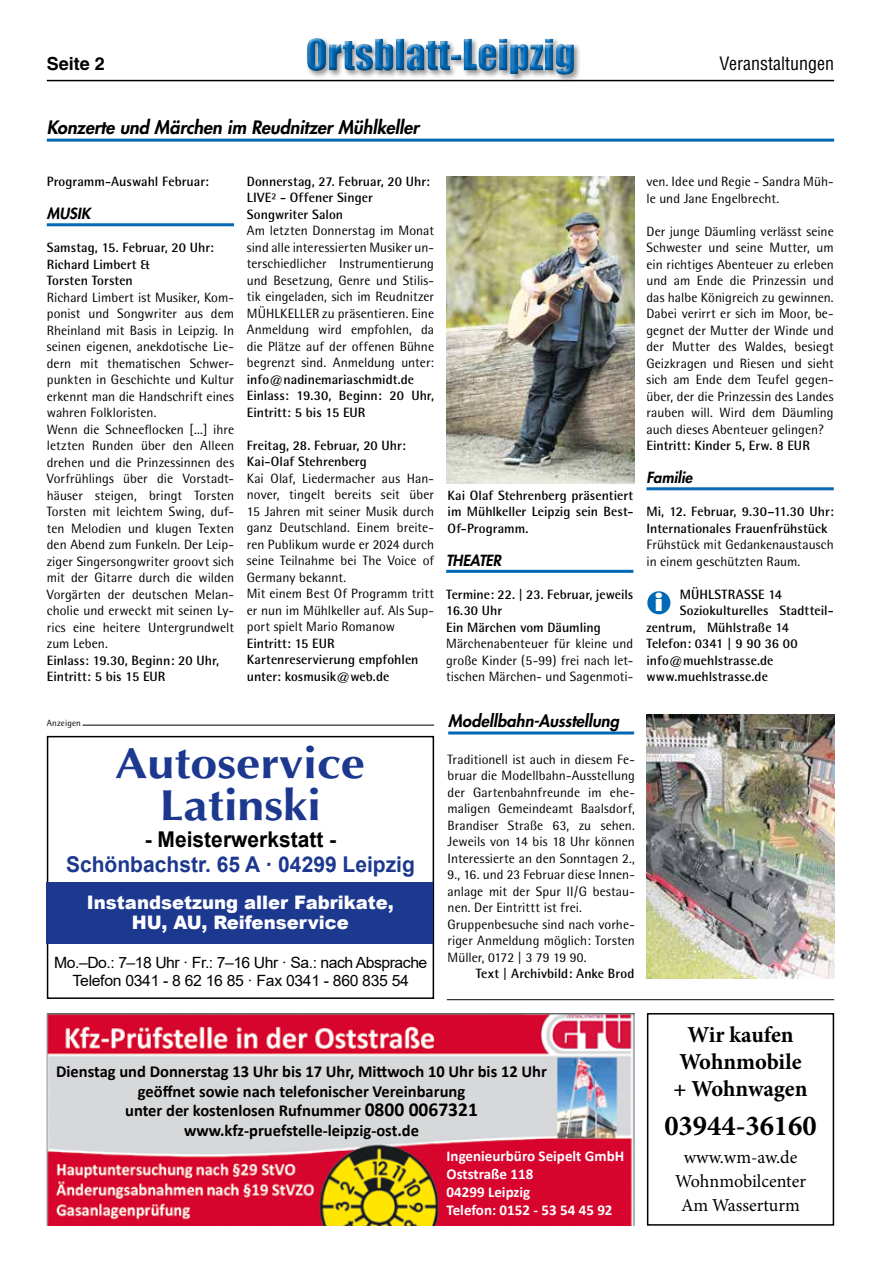
<style>
.page{position:relative;width:881px;height:1263px;background:#fff}
.page>*{position:absolute;margin:0;border:0;box-sizing:border-box;transform-origin:0 0}
.t1{font:700 43.5px/41.8px "Optima";color:#1c388f;text-align:center;scale:1.11 1}
.t2{font:700 28.95px "Minion Pro";color:#000}
.t3{font:700 22.8px/26.8px "Minion Pro";color:#000;text-align:center}
.t4{font:800 22.5px "Futura";color:#fff}
.t5{font:700 21.75px "Arial";color:#1c388f}
.t6{font:700 21.75px "Arial";color:#000}
.t7{font:900 18.6px/20.2px "Arial";color:#fff;text-align:center}
.t8{font:18.3px/23.7px "Minion Pro";color:#000;text-align:center}
.t9{font:italic 800 18px "Futura";letter-spacing:-.005em;color:#000}
.t10{font:condensed 18px "Helvetica";color:#000}
.t11{font:700 18px "Helvetica";color:#000}
.t12{font:700 16.8px/19.8px "Calibri";color:#000;text-align:center}
.t13{font:italic 800 16.5px "Futura";color:#000}
.t14{font:15.6px/18.6px "Arial";letter-spacing:-.03em;color:#000;text-align:center}
.t15{font:700 15px/18px "Calibri";color:#fff}
.t16{font:italic 800 15px "Futura";color:#000}
.t17{font:italic 800 15px "Futura";letter-spacing:-.025em;color:#000}
.t18{font:13.5px/16.5px "Rotis Semi Sans";letter-spacing:.005em;color:#000}
.t19{font:700 13.5px/16.5px "Rotis Semi Sans";color:#000}
.t20{font:9px "Rotis Semi Sans";letter-spacing:.015em;color:#000}
.s1{font-style:inherit}
.s2{font-size:19.8px}
</style>
<div class="page">
<div style="left:305px;top:36px;width:276px;height:46px;background:#000;opacity:.4"></div>
<div style="left:305px;top:37px;width:270px;height:39px;background:#000;opacity:.5"></div>
<hr style="left:47px;top:80px;width:786px;height:1px;background:#000">
<hr style="left:82px;top:725px;width:352px;height:1px;background:#000">
<div style="left:646px;top:1013px;width:187px;height:213px;border:2px solid #000"></div>
<img style="left:47px;top:1014px;width:587px;height:212px">
<div style="left:47px;top:736px;width:387px;height:263px;border:2px solid #000"></div>
<div style="left:47px;top:882px;width:385px;height:62px;background:#1c388f"></div>
<hr style="left:446px;top:999px;width:387px;height:1px;background:#000">
<img style="left:446px;top:176px;width:188px;height:307px">
<hr style="left:47px;top:139px;width:786px;height:3px;background:#0068b4">
<hr style="left:47px;top:223px;width:187px;height:3px;background:#0068b4">
<hr style="left:446px;top:570px;width:187px;height:3px;background:#0068b4">
<hr style="left:646px;top:487px;width:187px;height:3px;background:#0068b4">
<div style="left:646px;top:590px;width:25px;height:25px;background:#0068b4;border-radius:50%"></div>
<div style="left:645px;top:590px;width:26px;height:26px;border:2px solid #fff;border-radius:50%"></div>
<img style="left:646px;top:714px;width:187px;height:265px">
<hr style="left:448px;top:731px;width:186px;height:3px;background:#0068b4">
<h3 class="t11" style="left:47px;top:52px;width:60px">Seite 2</h3>
<h3 class="t10" style="left:719px;top:52px;width:116px">Veranstaltungen</h3>
<h3 class="t9" style="left:47px;top:116px;width:373px">Konzerte und Märchen im Reudnitzer Mühlkeller</h3>
<p class="t19" style="left:47px;top:173px;width:164px">Programm-Auswahl Februar:</p>
<p class="t16" style="left:47px;top:203px;width:45px">MUSIK</p>
<p class="t19" style="left:47px;top:239px;width:169px">Samstag, 15. Februar, 20 Uhr:<br>Richard Limbert &amp;<br>Torsten Torsten</p>
<p class="t18" style="left:47px;top:289px;width:189px">Richard Limbert ist Musiker, Kom&shy;ponist und Songwriter aus dem<br>Rheinland mit Basis in Leipzig. In seinen eigenen, anekdotische Lie&shy;dern mit thematischen Schwer&shy;punkten in Geschichte und Kultur erkennt man die Handschrift eines wahren Folkloristen.<br>Wenn die Schneeflocken [...] ihre letzten Runden über den Alleen drehen und die Prinzessinnen des<br>Vorfrühlings über die Vorstadt&shy;häuser steigen, bringt Torsten<br>Torsten mit leichtem Swing, duf&shy;ten Melodien und klugen Texten den Abend zum Funkeln. Der Leip&shy;ziger Singersongwriter groovt sich mit der Gitarre durch die wilden<br>Vorgärten der deutschen Melan&shy;cholie und erweckt mit seinen Ly&shy;rics eine heitere Untergrundwelt zum Leben.</p>
<p class="t19" style="left:47px;top:651px;width:174px">Einlass: 19.30, Beginn: 20 Uhr,<br>Eintritt: 5 bis 15 EUR</p>
<p class="t19" style="left:247px;top:173px;width:184px">Donnerstag, 27. Februar, 20 Uhr:<br>LIVE² - Offener Singer<br>Songwriter Salon</p>
<p class="t18" style="left:247px;top:222px;width:189px;text-align:justify">Am letzten Donnerstag im Monat sind alle interessierten Musiker un&shy;terschiedlicher Instrumentierung und Besetzung, Genre und Stilis&shy;tik eingeladen, sich im Reudnitzer MÜHLKELLER zu präsentieren. Eine Anmeldung wird empfohlen, da die Plätze auf der offenen Bühne begrenzt sind. Anmeldung unter:</p>
<p class="t19" style="left:247px;top:371px;width:189px">info@nadinemariaschmidt.de<br>Einlass: 19.30, Beginn: 20 Uhr,<br>Eintritt: 5 bis 15 EUR</p>
<p class="t19" style="left:247px;top:437px;width:160px">Freitag, 28. Februar, 20 Uhr:<br>Kai-Olaf Stehrenberg</p>
<p class="t18" style="left:247px;top:470px;width:189px">Kai Olaf, Liedermacher aus Han&shy;nover, tingelt bereits seit über<br>15 Jahren mit seiner Musik durch ganz Deutschland. Einem breite&shy;ren Publikum wurde er 2024 durch seine Teilnahme bei The Voice of<br>Germany bekannt.<br>Mit einem Best Of Programm tritt er nun im Mühlkeller auf. Als Sup&shy;port spielt Mario Romanow</p>
<p class="t19" style="left:247px;top:635px;width:173px">Eintritt: 15 EUR<br>Kartenreservierung empfohlen unter: kosmusik@web.de</p>
<p class="t20" style="left:47px;top:717px;width:36px">Anzeigen</p>
<h1 class="t1" style="left:115px;top:743px;width:226px"><span class="s1">A</span>utoservice<br>Latinski</h1>
<h3 class="t6" style="left:145px;top:824px;width:193px">- Meisterwerkstatt -</h3>
<h3 class="t5" style="left:66px;top:849px;width:350px">Schönbachstr. 65 A · 04299 Leipzig</h3>
<h3 class="t7" style="left:87px;top:891px;width:308px">Instandsetzung aller Fabrikate,<br>HU, AU, Reifenservice</h3>
<p class="t14" style="left:54px;top:953px;width:374px">Mo.–Do.: 7–18 Uhr · Fr.: 7–16 Uhr · Sa.: nach Absprache<br>Telefon 0341 - 8 62 16 85 · Fax 0341 - 860 835 54</p>
<p class="t19" style="left:447px;top:486px;width:187px;text-align:justify">Kai Olaf Stehrenberg präsentiert im Mühlkeller Leipzig sein Best-Of-Programm.</p>
<p class="t17" style="left:446px;top:550px;width:57px">THEATER</p>
<p class="t19" style="left:446px;top:585px;width:189px">Termine: 22. | 23. Februar, jeweils<br>16.30 Uhr<br>Ein Märchen vom Däumling</p>
<p class="t18" style="left:446px;top:635px;width:189px;text-align:justify">Märchenabenteuer für kleine und große Kinder (5-99) frei nach let&shy;tischen Märchen- und Sagenmoti-</p>
<p class="t13" style="left:448px;top:710px;width:172px">Modellbahn-Ausstellung</p>
<p class="t18" style="left:447px;top:751px;width:189px">Traditionell ist auch in diesem Fe&shy;bruar die Modellbahn-Ausstellung der Gartenbahnfreunde im ehe&shy;maligen Gemeindeamt Baalsdorf,<br>Brandiser Straße 63, zu sehen.<br>Jeweils von 14 bis 18 Uhr können<br>Interessierte an den Sonntagen 2.,<br>9., 16. und 23 Februar diese Innen&shy;anlage mit der Spur II/G bestau&shy;nen. Der Eintrittt ist frei.<br>Gruppenbesuche sind nach vorhe&shy;riger Anmeldung möglich: Torsten<br>Müller, 0172 | 3 79 19 90.</p>
<p class="t19" style="left:475px;top:965px;width:160px">Text | Archivbild: Anke Brod</p>
<p class="t18" style="left:646px;top:173px;width:189px">ven. Idee und Regie - Sandra Müh&shy;le und Jane Engelbrecht.</p>
<p class="t18" style="left:646px;top:223px;width:189px;text-align:justify">Der junge Däumling verlässt seine Schwester und seine Mutter, um ein richtiges Abenteuer zu erleben und am Ende die Prinzessin und das halbe Königreich zu gewinnen.<br>Dabei verirrt er sich im Moor, be&shy;gegnet der Mutter der Winde und der Mutter des Waldes, besiegt Geizkragen und Riesen und sieht sich am Ende dem Teufel gegen&shy;über, der die Prinzessin des Landes rauben will. Wird dem Däumling auch dieses Abenteuer gelingen?</p>
<p class="t19" style="left:646px;top:437px;width:165px">Eintritt: Kinder 5, Erw. 8 EUR</p>
<p class="t16" style="left:646px;top:467px;width:47px">Familie</p>
<p class="t19" style="left:646px;top:503px;width:189px">Mi, 12. Februar, 9.30–11.30 Uhr:<br>Internationales Frauenfrühstück</p>
<p class="t18" style="left:646px;top:536px;width:189px">Frühstück mit Gedankenaustausch in einem geschützten Raum.</p>
<h3 class="t4" style="left:654px;top:589px;width:10px">i</h3>
<p class="t19" style="left:679px;top:585px;width:104px">MÜHLSTRASSE 14</p>
<p class="t19" style="left:679px;top:602px;width:155px">Soziokulturelles Stadtteil-</p>
<p class="t19" style="left:646px;top:618px;width:144px">zentrum, Mühlstraße 14</p>
<p class="t19" style="left:646px;top:635px;width:153px">Telefon: 0341 | 9 90 36 00</p>
<p class="t19" style="left:646px;top:651px;width:128px">info@muehlstrasse.de</p>
<p class="t19" style="left:646px;top:668px;width:123px">www.muehlstrasse.de</p>
<p class="t12" style="left:56px;top:1061px;width:492px">Dienstag und Donnerstag 13 Uhr bis 17 Uhr, Mittwoch 10 Uhr bis 12 Uhr geöffnet sowie nach telefonischer Vereinbarung<br>unter der kostenlosen Rufnummer <span class="s2">0800 0067321 </span>www.kfz-pruefstelle-leipzig-ost.de</p>
<p class="t15" style="left:446px;top:1147px;width:179px">Ingenieurbüro Seipelt GmbH<br>Oststraße 118<br>04299 Leipzig<br>Telefon: 0152 - 53 54 45 92</p>
<h3 class="t3" style="left:673px;top:1021px;width:135px">Wir kaufen<br>Wohnmobile + Wohnwagen</h3>
<h2 class="t2" style="left:664px;top:1105px;width:154px">03944-36160</h2>
<h3 class="t8" style="left:674px;top:1145px;width:132px">www.wm-aw.de<br>Wohnmobilcenter<br>Am Wasserturm</h3>
</div>
